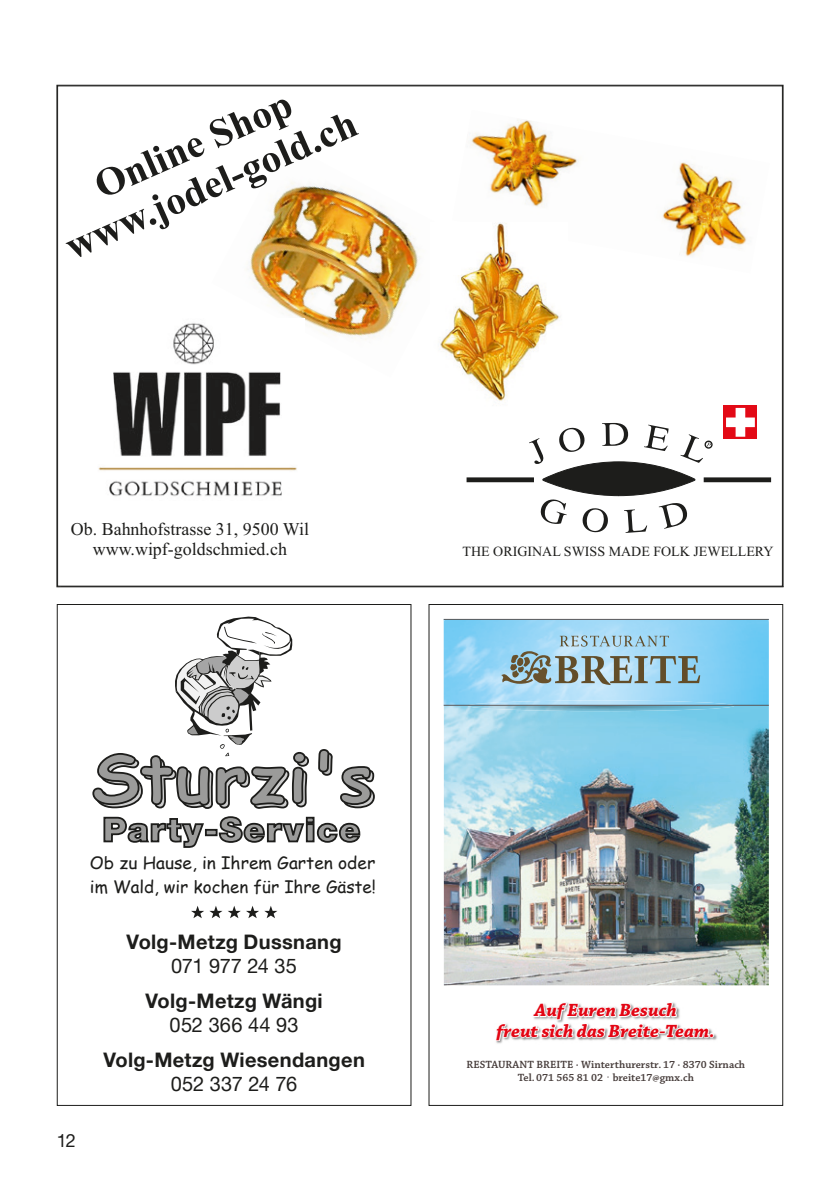
<style>
.page{position:relative;width:840px;height:1191px;background:#fff}
.page>*{position:absolute;margin:0;border:0;box-sizing:border-box;transform-origin:0 0}
.t1{font:700 39.8px/44.2px "Times New Roman";color:#1d1d1b;text-align:center}
.t2{font:700 20px "Helvetica Neue LT Pro";letter-spacing:.015em;color:#1d1d1b}
.t3{font:20px "Helvetica Neue LT Pro";letter-spacing:-.005em;color:#1d1d1b}
.t4{font:italic 700 18.6px/20.6px "Chaparral Pro";color:#e30614;text-align:center}
.t5{font:18px/19.8px "Times New Roman";color:#1d1d1b;text-align:center}
.t6{font:18px "Helvetica Neue LT Pro";color:#1d1d1b}
.t7{font:17px/24px "Comic Sans MS";color:#1d1d1b}
.t8{font:14px "Times New Roman";color:#1d1d1b}
.t9{font:600 11px/13.6px "Chaparral Pro";color:#453b39;text-align:center}
.t10{font:600 10.2px/12.8px "Chaparral Pro";color:#453b39;text-align:center}
</style>
<div class="page">
<svg style="left:93px;top:616px;width:282px;height:232px"></svg>
<svg style="left:191px;top:906px;width:86px;height:12px"></svg>
<img style="left:443px;top:706px;width:325px;height:279px">
<svg style="left:496px;top:1002px;width:217px;height:42px"></svg>
<img style="left:467px;top:706px;width:267px;height:5px">
<hr style="left:443px;top:705px;width:325px;height:1px;background:#453b39">
<svg style="left:443px;top:619px;width:325px;height:86px;background:#90c7e1"></svg>
<svg style="left:57px;top:85px;width:726px;height:502px"></svg>
<h1 class="t1" style="left:40px;top:187px;width:315px;rotate:-24deg">Online Shop www.jodel-gold.ch</h1>
<h3 class="t5" style="left:71px;top:519px;width:239px">Ob. Bahnhofstrasse 31, 9500 Wil www.wipf-goldschmied.ch</h3>
<h3 class="t8" style="left:462px;top:542px;width:312px">THE ORIGINAL SWISS MADE FOLK JEWELLERY</h3>
<h3 class="t7" style="left:90px;top:850px;width:287px">Ob zu Hause, in Ihrem Garten oder im Wald, wir kochen für Ihre Gäste!</h3>
<h2 class="t2" style="left:126px;top:929px;width:216px">Volg-Metzg Dussnang</h2>
<h2 class="t3" style="left:171px;top:953px;width:127px">071 977 24 35</h2>
<h2 class="t2" style="left:145px;top:988px;width:179px">Volg-Metzg Wängi</h2>
<h2 class="t3" style="left:169px;top:1012px;width:130px">052 366 44 93</h2>
<h2 class="t2" style="left:103px;top:1048px;width:263px">Volg-Metzg Wiesendangen</h2>
<h2 class="t3" style="left:171px;top:1072px;width:128px">052 337 24 76</h2>
<h3 class="t6" style="left:57px;top:1129px;width:21px">12</h3>
<h3 class="t4" style="left:496px;top:1001px;width:220px">Auf Euren Besuch<br>freut sich das Breite-Team.</h3>
<p class="t10" style="left:475px;top:1058px;width:262px">RESTAURANT BREITE · Winterthurerstr. 17 · 8370 Sirnach<br>Tel. 071 960 01 05 · breite17@gmx.ch</p>
<p class="t9" style="left:466px;top:1057px;width:280px">RESTAURANT BREITE · Winterthurerstr. 17 · 8370 Sirnach<br>Tel.071 565 81 02 . breite17@gmx.ch</p>
</div>
